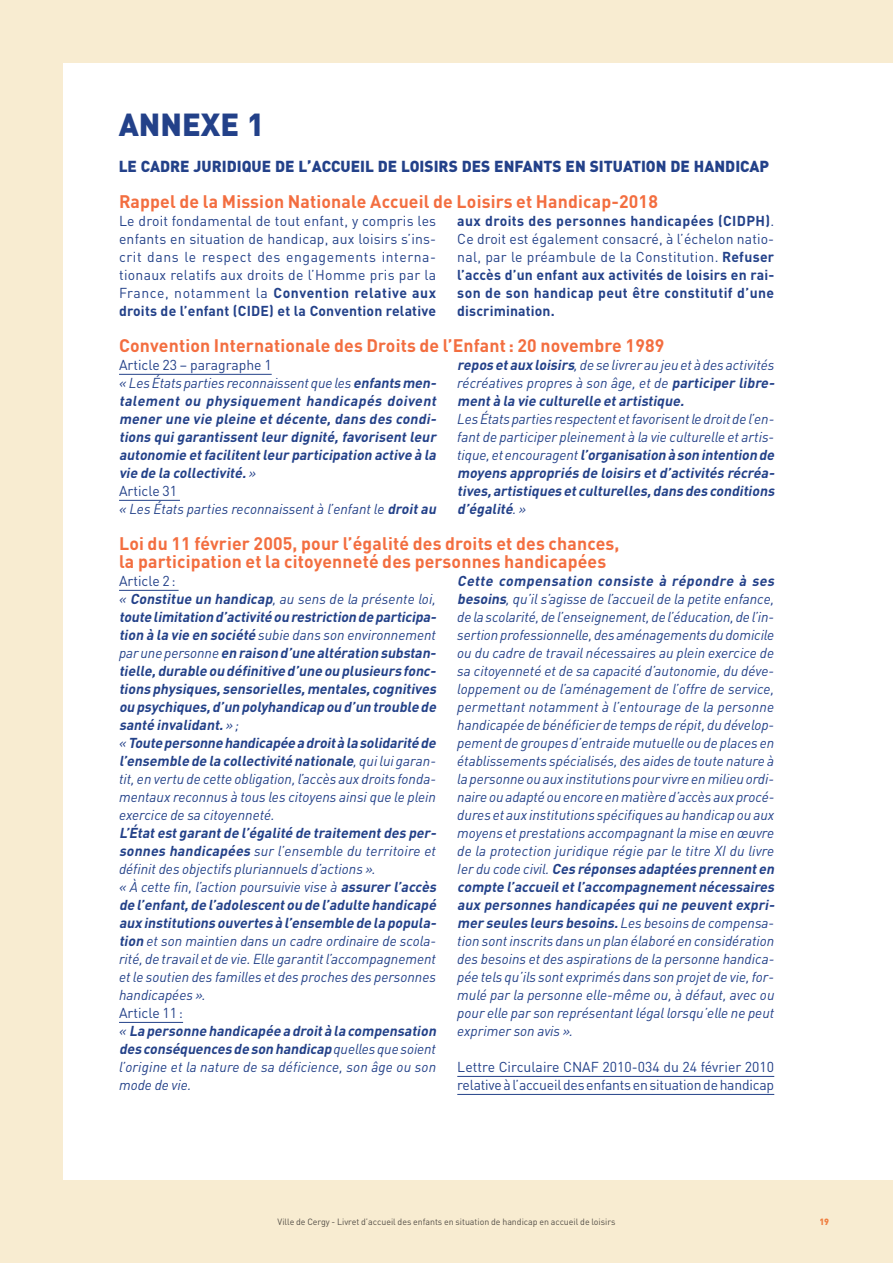
<style>
.page{position:relative;width:893px;height:1263px;background:#f8ecd1}
.page>*{position:absolute;margin:0;border:0;box-sizing:border-box;transform-origin:0 0}
.t1{font:900 31.5px "DIN Pro";color:#234189}
.t2{font:700 18px/18px "DIN Pro";letter-spacing:.01em;color:#f36e40}
.t3{font:900 15.75px "DIN Pro";color:#234189}
.t4{font:italic 14.25px/18px "DIN Pro";color:#234189}
.t5{font:italic 700 14.25px/18px "DIN Pro";color:#234189}
.t6{font:14.25px/18px "DIN Pro";letter-spacing:.005em;color:#234189;text-align:justify}
.t7{font:700 14.25px/18px "DIN Pro";letter-spacing:.03em;color:#234189;text-align:justify}
.t8{font:14.25px/18px "DIN Pro";letter-spacing:-.015em;color:#234189}
.t9{font:9px "DIN Pro";color:#231f20}
.t10{font:900 9px "DIN Pro";color:#f36e40}
.s1{font-size:16.5px}
.s2{font-weight:700}
.s3{font-weight:400}
.s4{font-weight:400;font-style:normal}
.s5{font-style:normal}
</style>
<div class="page">
<div style="left:278px;top:1218px;width:337px;height:9px;background:#f8ecd1"></div>
<div style="left:820px;top:1218px;width:9px;height:7px;background:#f8ecd1"></div>
<div style="left:64px;top:64px;width:829px;height:1116px;background:#fff"></div>
<hr style="left:119px;top:374px;width:153px;height:1px;background:#234189">
<hr style="left:119px;top:500px;width:61px;height:1px;background:#234189">
<hr style="left:119px;top:590px;width:60px;height:1px;background:#234189">
<hr style="left:119px;top:1022px;width:64px;height:1px;background:#234189">
<hr style="left:457px;top:1076px;width:317px;height:1px;background:#234189">
<hr style="left:457px;top:1094px;width:317px;height:1px;background:#234189">
<h1 class="t1" style="left:119px;top:99px;width:147px">ANNEXE 1</h1>
<p class="t3" style="left:119px;top:153px;width:652px">LE CADRE JURIDIQUE DE L<span class="s1">’</span>ACCUEIL DE LOISIRS DES ENFANTS EN SITUATION DE HANDICAP</p>
<p class="t2" style="left:119px;top:190px;width:540px">Rappel de la Mission Nationale Accueil de Loisirs et Handicap-2018</p>
<p class="t6" style="left:119px;top:210px;width:319px">Le droit fondamental de tout enfant, y compris les enfants en situation de handicap, aux loisirs s’ins&shy;crit dans le respect des engagements interna&shy;tionaux relatifs aux droits de l’Homme pris par la France, notamment la <span class="s2">Convention relative aux droits de l’enfant (CIDE) et la Convention relative</span></p>
<p class="t7" style="left:457px;top:210px;width:319px">aux droits des personnes handicapées (CIDPH)<span class="s3">.<br>Ce droit est également consacré, à l’échelon natio&shy;nal, par le préambule de la Constitution.</span> Refuser l’accès d’un enfant aux activités de loisirs en rai&shy;son de son handicap peut être constitutif d’une discrimination.</p>
<p class="t2" style="left:119px;top:334px;width:547px">Convention Internationale des Droits de l’Enfant : 20 novembre 1989</p>
<p class="t5" style="left:119px;top:354px;width:322px"><span class="s4">Article 23 – paragraphe 1<br></span><span class="s3">« Les États parties reconnaissent que les</span> enfants men&shy;talement ou physiquement handicapés doivent mener une vie pleine etdécente,dans des condi&shy;tions quigarantissentleurdignité,favorisentleur autonomie etfacilitentleurparticipation active à la vie de la collectivité.<span class="s3">»<br></span><span class="s4">Article 31<br></span><span class="s3">« Les États parties reconnaissent à l’enfant le</span> droitau</p>
<p class="t5" style="left:457px;top:354px;width:322px">repos etaux loisirs<span class="s3">, de se livrer au jeu et à des activités récréatives propres à son âge, et de</span> participerlibre&shy;mentà la vie culturelle etartistique.</p>
<p class="t5" style="left:457px;top:408px;width:322px"><span class="s3">Les États parties respectent et favorisent le droit de l’en&shy;fant de participer pleinement à la vie culturelle et artis&shy;tiq u e , e t e n co u rag e n t</span> l’organisation à son intention de moyens appropriés de loisirs etd’activités récréa&shy;tives,artistiques etculturelles,dans des conditions d’égalité<span class="s3">. »</span></p>
<p class="t2" style="left:119px;top:532px;width:502px">Loi du 11 février 2005, pour l’égalité des droits et des chances, la participation et la citoyenneté des personnes handicapées</p>
<p class="t5" style="left:119px;top:570px;width:322px"><span class="s4">Article 2 :<br></span><span class="s3">«</span> Constitue un handicap<span class="s3">, a u s e n s de la p rés e n te lo i, </span>toute limitation d’activité ou restriction de participa&shy;tion à la vie en société <span class="s3">subie dans son environnement p a r u n e p e rs o n n e</span> en raison d’une altération substan&shy;tielle,durable ou définitive d’une ou plusieurs fonc&shy;tions physiques,sensorielles,mentales,cognitives ou psychiques,d’un polyhandicap ou d’un trouble de santé invalidant.<span class="s3">» ;<br>«</span> Toute personne handicapée a droità la solidarité de l’ensemble de la collectivité nationale<span class="s3">, q u i l u i g a ra n - tit, en vertu de cette obligation, l’accès aux droits fonda&shy;mentaux reconnus à tous les citoyens ainsi que le plein exercice de sa citoyenneté.</span></p>
<p class="t4" style="left:119px;top:822px;width:322px"><span class="s2">L’Étatestgarantde l’égalité de traitementdes per&shy;sonnes handicapées</span> sur l’ensemble du territoire et définit des objectifs pluriannuels d’actions ».<br>« À cette fin, l’action poursuivie vise à <span class="s2">assurerl’accès de l’enfant,de l’adolescentou de l’adulte handicapé aux institutions ouvertes à l’ensemble de la popula&shy;tion</span> et son maintien dans un cadre ordinaire de scola&shy;rité, de travail et de vie. Elle garantit l’accompagnement et le soutien des familles et des proches des personnes handicapées ».</p>
<p class="t4" style="left:119px;top:1002px;width:322px"><span class="s5">Article 11 :<br></span>« <span class="s2">La personne handicapée a droità la compensation des conséquences de son handicap</span> q u e l le s q u e s o ie n t l’origine et la nature de sa déficience, son âge ou son mode de vie.</p>
<p class="t4" style="left:457px;top:570px;width:322px"><span class="s2">Cette compensation consiste à répondre à ses besoins</span>, qu’il s’agisse de l’accueil de la petite enfance, de la scolarité, de l’enseignement, de l’éducation, de l’in&shy;sertion professionnelle, des aménagements du domicile ou du cadre de travail nécessaires au plein exercice de sa citoyenneté et de sa capacité d’autonomie, du déve&shy;loppement ou de l’aménagement de l’offre de service, permettant notamment à l’entourage de la personne handicapée de bénéficier de temps de répit, du dévelop&shy;pement de groupes d’entraide mutuelle ou de places en établissements spécialisés, des aides de toute nature à la personne ou aux institutions pour vivre en milieu ordi&shy;naire ou adapté ou encore en matière d’accès aux procé&shy;dures et aux institutions spécifiques au handicap ou aux moyens et prestations accompagnant la mise en œuvre de la protection juridique régie par le titre XI du livre I e r d u c o de c i vil. <span class="s2">Ces réponses adaptées prennenten compte l’accueiletl’accompagnementnécessaires aux personnes handicapées quine peuventexpri&shy;merseules leurs besoins.</span>L es b es o ins de co mp e nsa - tion sont inscrits dans un plan élaboré en considération des besoins et des aspirations de la personne handica&shy;pée tels qu’ils sont exprimés dans son projet de vie, for&shy;mulé par la personne elle-même ou, à défaut, avec ou pour elle par son représentant légal lorsqu’elle ne peut exprimer son avis ».</p>
<p class="t8" style="left:457px;top:1056px;width:318px">Lettre Circulaire CNAF 2010-034 du 24 février 2010 relative à l’accueil des enfants en situation de handicap</p>
<p class="t9" style="left:278px;top:1214px;width:339px">Ville de Cergy - Livret d’accueil des enfants en situation de handicap en accueil de loisirs</p>
<p class="t10" style="left:819px;top:1214px;width:11px">19</p>
</div>
